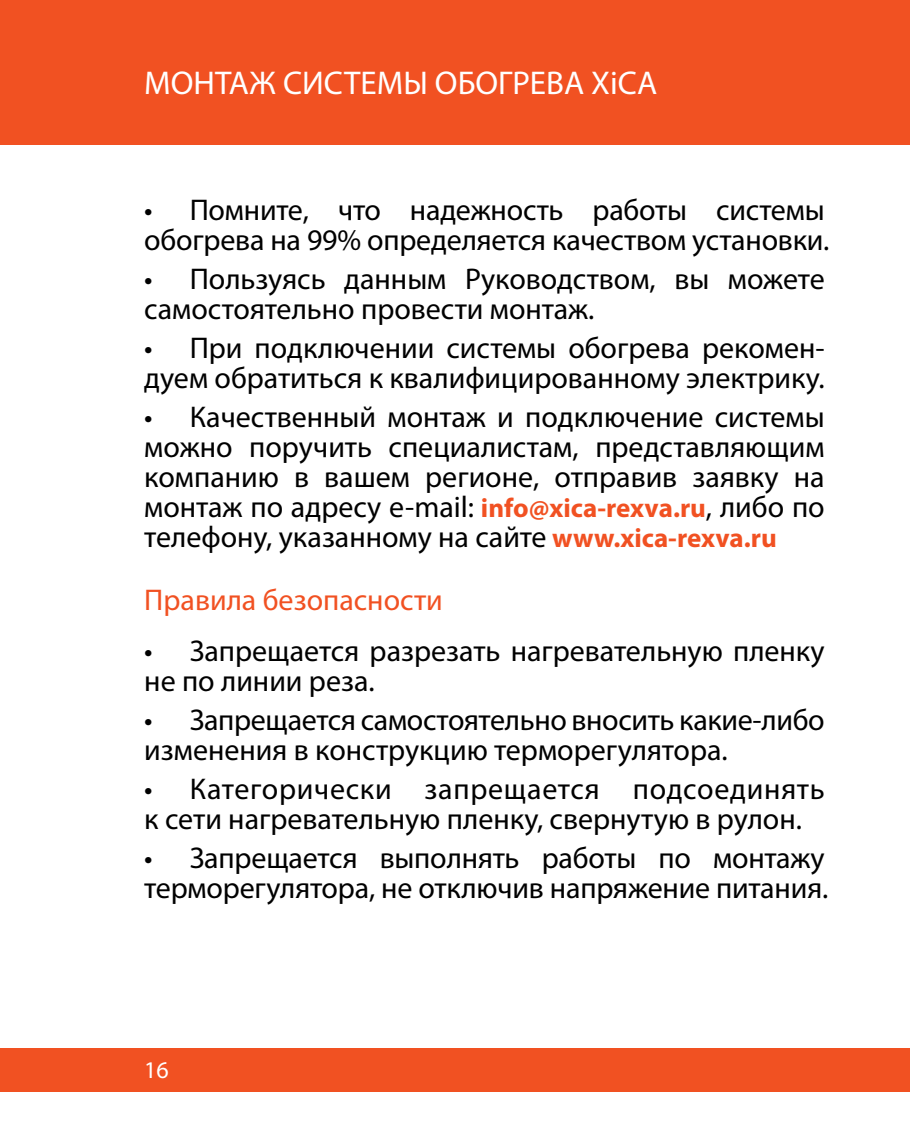
<style>
.page{position:relative;width:910px;height:1140px;background:#fff}
.page>*{position:absolute;margin:0;border:0;box-sizing:border-box;transform-origin:0 0}
.t1{font:33px "Myriad Pro";color:#fff}
.t2{font:30px/30px "Myriad Pro";color:#000}
.t3{font:30px "Myriad Pro";color:#f15122}
.t4{font:24px "Myriad Pro";color:#fff}
.s1{font-weight:700;font-size:27px;color:#f15122}
</style>
<div class="page">
<div style="left:0;top:1048px;width:910px;height:44px;background:#f15122"></div>
<div style="left:0;top:0;width:910px;height:145px;background:#f15122"></div>
<p class="t1" style="left:144px;top:63px;width:514px">МОНТАЖ СИСТЕМЫ ОБОГРЕВА XiCA</p>
<p class="t2" style="left:144px;top:194px;width:687px">• Помните, что надежность работы системы обогрева на 99% определяется качеством установки.</p>
<p class="t2" style="left:144px;top:263px;width:682px">• Пользуясь данным Руководством, вы можете самостоятельно провести монтаж.</p>
<p class="t2" style="left:144px;top:332px;width:682px">• При подключении системы обогрева рекомен&shy;дуем обратиться к квалифицированному электрику.</p>
<p class="t2" style="left:144px;top:401px;width:682px;text-align:justify">• Качественный монтаж и подключение системы можно поручить специалистам, представляющим компанию в вашем регионе, отправив заявку на монтаж по адресу e-mail: <span class="s1">info@xica-rexva.ru</span>, либо по телефону, указанному на сайте <span class="s1">www.xica-rexva.ru</span></p>
<p class="t3" style="left:144px;top:581px;width:300px">Правила безопасности</p>
<p class="t2" style="left:144px;top:635px;width:682px">• Запрещается разрезать нагревательную пленку не по линии реза.</p>
<p class="t2" style="left:144px;top:704px;width:682px">• Запрещается самостоятельно вносить какие-либо изменения в конструкцию терморегулятора.</p>
<p class="t2" style="left:144px;top:773px;width:682px">• Категорически запрещается подсоединять к сети нагревательную пленку, свернутую в рулон.</p>
<p class="t2" style="left:144px;top:842px;width:685px">• Запрещается выполнять работы по монтажу терморегулятора, не отключив напряжение питания.</p>
<p class="t4" style="left:144px;top:1055px;width:26px">16</p>
</div>
